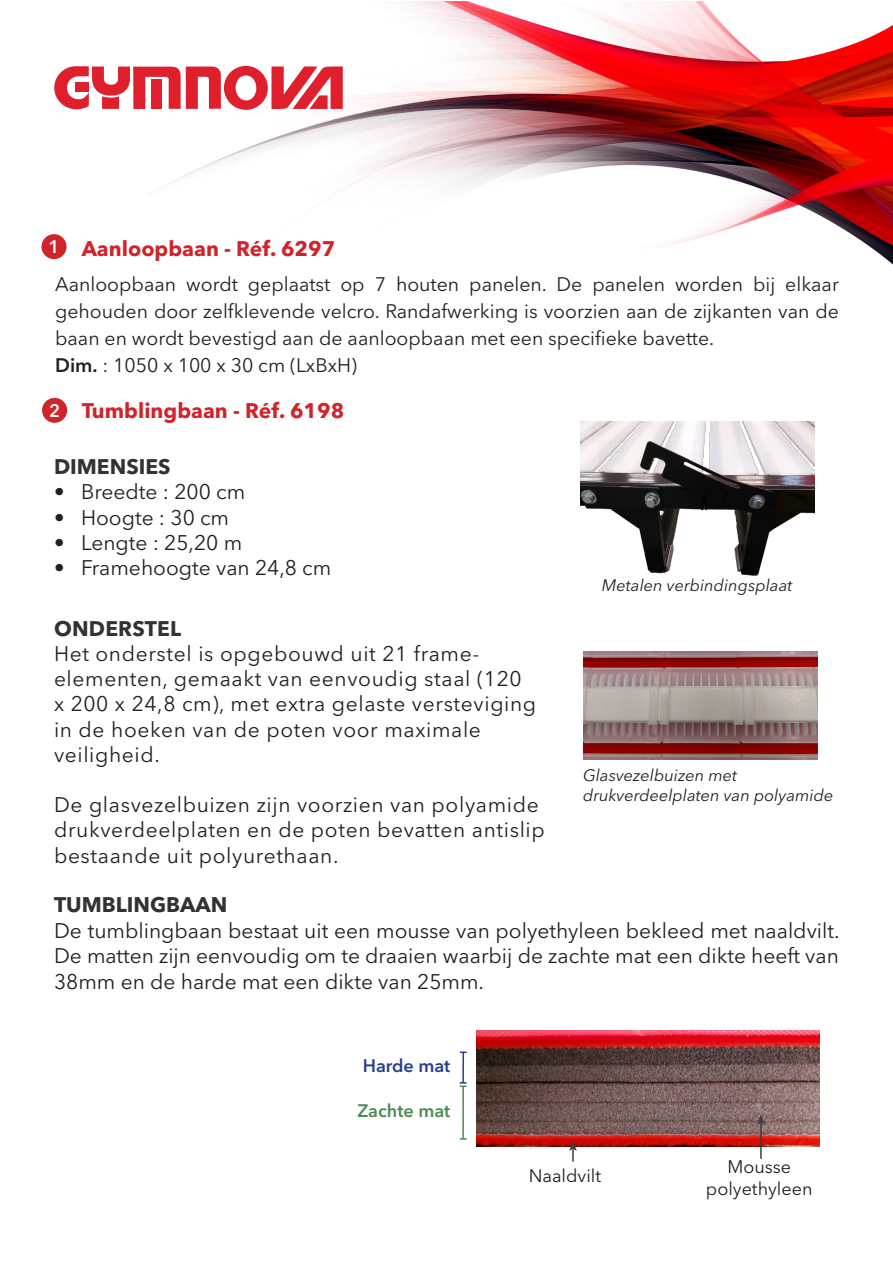
<style>
.page{position:relative;width:893px;height:1263px;background:#fff}
.page>*{position:absolute;margin:0;border:0;box-sizing:border-box;transform-origin:0 0}
.t1{font:21px/25.2px "Avenir Next LT Pro";letter-spacing:.03em;color:#231f20}
.t2{font:21px/25.5px "Avenir Next LT Pro";color:#231f20}
.t3{font:700 21px "Avenir Next LT Pro";color:#d1232a}
.t4{font:700 21px "Avenir Next LT Pro";color:#333233}
.t5{font:19.5px/27px "Avenir Next LT Pro";color:#231f20;text-align:justify}
.t6{font:18px/21.6px "Avenir Next LT Pro";color:#231f20;text-align:center}
.t7{font:600 18px "Avenir Next LT Pro";color:#4c8b53}
.t8{font:600 18px "Avenir Next LT Pro";color:#253f8e}
.t9{font:600 18px "Avenir Next LT Pro";color:#fff}
.t10{font:italic 16.5px/19.8px "Avenir Next LT Pro";color:#231f20}
.s1{font-weight:600}
</style>
<div class="page">
<img style="left:163px;top:1px;width:730px;height:264px">
<svg style="left:54px;top:65px;width:289px;height:44px"></svg>
<div style="left:42px;top:235px;width:24px;height:23px;background:#d1232a;border-radius:50%"></div>
<div style="left:41px;top:234px;width:26px;height:25px;border:2px solid #d1232a;border-radius:50%"></div>
<div style="left:43px;top:399px;width:23px;height:23px;background:#d1232a;border-radius:50%"></div>
<div style="left:42px;top:398px;width:25px;height:25px;border:2px solid #d1232a;border-radius:50%"></div>
<img style="left:583px;top:652px;width:234px;height:108px">
<img style="left:581px;top:422px;width:234px;height:154px">
<img style="left:476px;top:1030px;width:344px;height:116px">
<hr style="left:462px;top:1052px;width:2px;height:31px;background:#253f8e">
<svg style="left:460px;top:1051px;width:7px;height:2px"></svg>
<hr style="left:462px;top:1086px;width:2px;height:53px;background:#4c8b53">
<svg style="left:460px;top:1082px;width:7px;height:5px"></svg>
<svg style="left:569px;top:1140px;width:8px;height:21px"></svg>
<hr style="left:760px;top:1122px;width:2px;height:37px;background:#3e3e3f">
<svg style="left:757px;top:1114px;width:8px;height:11px"></svg>
<p class="t9" style="left:49px;top:236px;width:12px">1</p>
<p class="t3" style="left:82px;top:236px;width:255px">Aanloopbaan - Réf. 6297</p>
<p class="t5" style="left:55px;top:271px;width:785px">Aanloopbaan wordt geplaatst op 7 houten panelen. De panelen worden bij elkaar gehouden door zelfklevende velcro. Randafwerking is voorzien aan de zijkanten van de baan en wordt bevestigd aan de aanloopbaan met een specifieke bavette.</p>
<p class="t5" style="left:55px;top:352px;width:303px"><span class="s1">Dim.</span> : 1050 x 100 x 30 cm (LxBxH)</p>
<p class="t9" style="left:49px;top:399px;width:12px">2</p>
<p class="t3" style="left:82px;top:398px;width:264px">Tumblingbaan - Réf. 6198</p>
<p class="t4" style="left:54px;top:454px;width:118px">DIMENSIES</p>
<p class="t2" style="left:54px;top:479px;width:193px">• Breedte : 200 cm</p>
<p class="t2" style="left:54px;top:504px;width:177px">• Hoogte : 30 cm</p>
<p class="t2" style="left:54px;top:530px;width:190px">• Lengte : 25,20 m</p>
<p class="t2" style="left:54px;top:555px;width:279px">• Framehoogte van 24,8 cm</p>
<p class="t4" style="left:54px;top:615px;width:129px">ONDERSTEL</p>
<p class="t1" style="left:54px;top:641px;width:484px">Het onderstel is opgebouwd uit 21 frame&shy;elementen, gemaakt van eenvoudig staal (120 x 200 x 24,8 cm), met extra gelaste versteviging in de hoeken van de poten voor maximale veiligheid.</p>
<p class="t1" style="left:54px;top:792px;width:492px">De glasvezelbuizen zijn voorzien van polyamide drukverdeelplaten en de poten bevatten antislip bestaande uit polyurethaan.</p>
<p class="t10" style="left:602px;top:575px;width:192px">Metalen verbindingsplaat</p>
<p class="t10" style="left:583px;top:766px;width:252px">Glasvezelbuizen met drukverdeelplaten van polyamide</p>
<p class="t4" style="left:54px;top:892px;width:175px">TUMBLINGBAAN</p>
<p class="t2" style="left:54px;top:917px;width:787px">De tumblingbaan bestaat uit een mousse van polyethyleen bekleed met naaldvilt.<br>De matten zijn eenvoudig om te draaien waarbij de zachte mat een dikte heeft van</p>
<p class="t2" style="left:54px;top:968px;width:432px">38mm en de harde mat een dikte van 25mm.</p>
<p class="t8" style="left:363px;top:1054px;width:89px">Harde mat</p>
<p class="t7" style="left:357px;top:1099px;width:94px">Zachte mat</p>
<p class="t6" style="left:529px;top:1165px;width:74px">Naaldvilt</p>
<p class="t6" style="left:706px;top:1156px;width:108px">Mousse polyethyleen</p>
</div>
